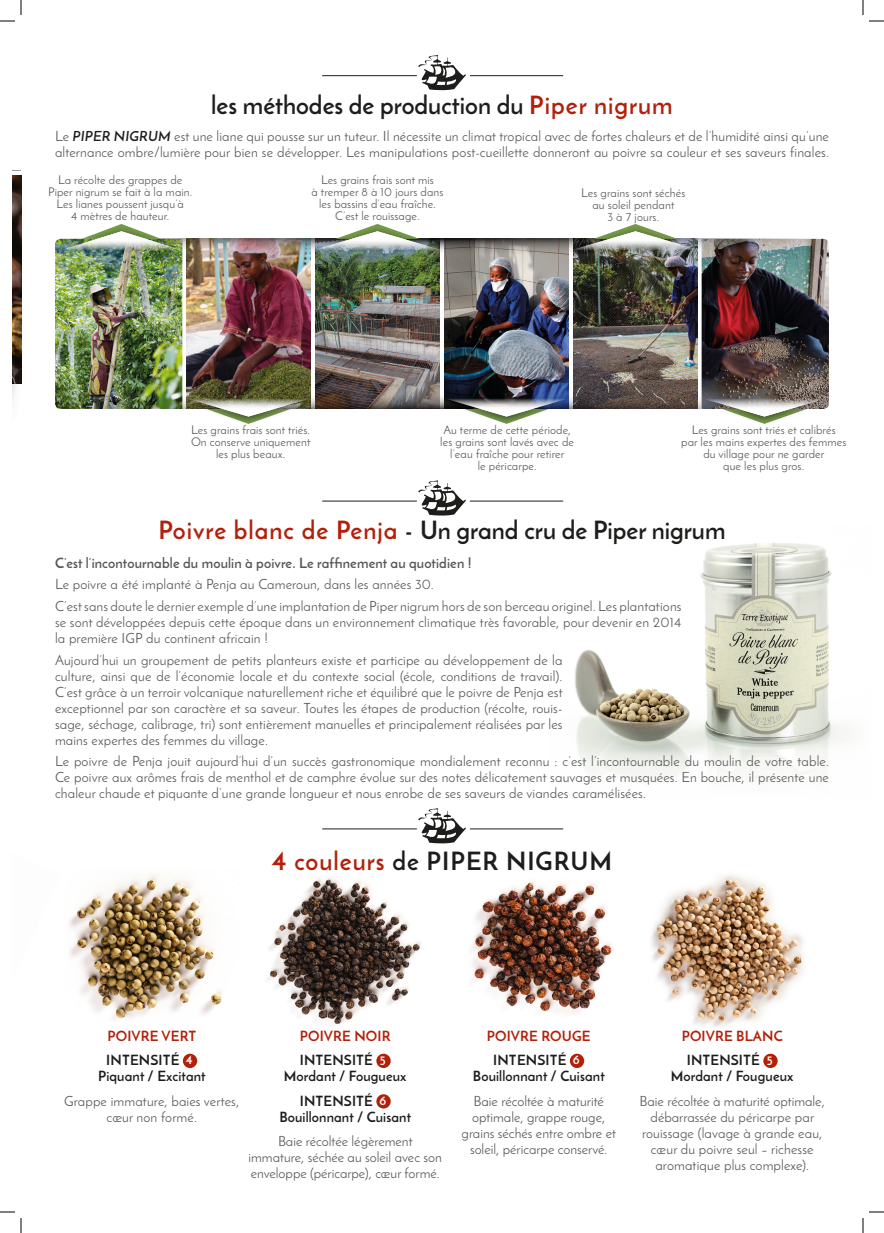
<style>
.page{position:relative;width:884px;height:1233px;background:#fff}
.page>*{position:absolute;margin:0;border:0;box-sizing:border-box;transform-origin:0 0}
.t1{font:700 25px "Josefin Sans";color:#1d1d1b}
.t2{font:700 25px "Josefin Sans";letter-spacing:.04em;color:#1d1d1b}
.t3{font:14px/16px "Josefin Sans";letter-spacing:.01em;color:#575756;text-align:center}
.t4{font:700 14px/24.5px "Josefin Sans";letter-spacing:.01em;color:#1d1d1b;text-align:center}
.t5{font:700 14px/24.5px "Josefin Sans";letter-spacing:.01em;color:#b2200a}
.t6{font:700 14px "Josefin Sans";letter-spacing:.01em;color:#575756}
.t7{font:12px/12px "Josefin Sans";letter-spacing:.01em;color:#575756;text-align:center}
.s1{color:#b2200a}
.s2{font-weight:600;font-style:italic;color:#1d1d1b}
.s3{font-size:28px;color:#b2200a}
.s4{color:#1d1d1b}
.s5{font-size:13px;color:#fff}
</style>
<div class="page">
<img style="left:12px;top:175px;width:9px;height:224px">
<img style="left:471px;top:881px;width:141px;height:133px">
<img style="left:651px;top:875px;width:152px;height:152px">
<img style="left:267px;top:878px;width:154px;height:146px">
<img style="left:69px;top:875px;width:154px;height:145px">
<svg style="left:418px;top:808px;width:48px;height:35px"></svg>
<hr style="left:470px;top:828px;width:93px;height:1px;background:#1d1d1b">
<hr style="left:322px;top:828px;width:95px;height:1px;background:#1d1d1b">
<div style="left:183px;top:1053px;width:14px;height:15px;background:#b2200a;border-radius:50%"></div>
<div style="left:376px;top:1053px;width:15px;height:15px;background:#b2200a;border-radius:50%"></div>
<div style="left:376px;top:1094px;width:15px;height:14px;background:#b2200a;border-radius:50%"></div>
<div style="left:570px;top:1053px;width:14px;height:15px;background:#b2200a;border-radius:50%"></div>
<div style="left:763px;top:1053px;width:15px;height:15px;background:#b2200a;border-radius:50%"></div>
<svg style="left:418px;top:55px;width:48px;height:35px"></svg>
<hr style="left:470px;top:75px;width:93px;height:1px;background:#1d1d1b">
<hr style="left:322px;top:75px;width:95px;height:1px;background:#1d1d1b">
<svg style="left:418px;top:480px;width:48px;height:35px"></svg>
<hr style="left:470px;top:501px;width:93px;height:1px;background:#1d1d1b">
<hr style="left:322px;top:501px;width:95px;height:1px;background:#1d1d1b">
<img style="left:315px;top:255px;width:125px;height:137px">
<img style="left:55px;top:255px;width:127px;height:137px">
<img style="left:186px;top:255px;width:125px;height:137px">
<img style="left:444px;top:255px;width:125px;height:137px">
<img style="left:573px;top:255px;width:125px;height:137px">
<img style="left:702px;top:255px;width:127px;height:137px">
<img style="left:55px;top:392px;width:774px;height:17px">
<img style="left:55px;top:239px;width:774px;height:16px">
<div style="left:188px;top:395px;width:121px;height:30px;background:#1d1d1b;opacity:.75"></div>
<svg style="left:184px;top:397px;width:129px;height:27px"></svg>
<div style="left:446px;top:395px;width:121px;height:30px;background:#1d1d1b;opacity:.75"></div>
<svg style="left:442px;top:397px;width:129px;height:27px"></svg>
<div style="left:704px;top:395px;width:121px;height:30px;background:#1d1d1b;opacity:.75"></div>
<svg style="left:700px;top:397px;width:129px;height:27px"></svg>
<div style="left:63px;top:226px;width:117px;height:30px;background:#1d1d1b;opacity:.75"></div>
<img style="left:61px;top:224px;width:121px;height:26px">
<div style="left:316px;top:226px;width:123px;height:30px;background:#1d1d1b;opacity:.75"></div>
<svg style="left:313px;top:224px;width:129px;height:26px"></svg>
<div style="left:574px;top:226px;width:123px;height:30px;background:#1d1d1b;opacity:.75"></div>
<svg style="left:571px;top:224px;width:129px;height:26px"></svg>
<img style="left:575px;top:543px;width:271px;height:238px">
<svg style="left:0;top:1211px;width:15px;height:1px"></svg>
<svg style="left:869px;top:1211px;width:15px;height:1px"></svg>
<svg style="left:0;top:0;width:22px;height:22px"></svg>
<svg style="left:20px;top:1218px;width:2px;height:15px"></svg>
<svg style="left:862px;top:0;width:22px;height:22px"></svg>
<svg style="left:862px;top:1218px;width:2px;height:15px"></svg>
<h1 class="t1" style="left:211px;top:90px;width:463px">les méthodes de production du <span class="s1">Piper nigrum</span></h1>
<p class="t3" style="left:55px;top:128px;width:775px;line-height:15.5px;text-align:left">Le <span class="s2">PIPER NIGRUM</span> est une liane qui pousse sur un tuteur. Il nécessite un climat tropical avec de fortes chaleurs et de l’humidité ainsi qu’une alternance ombre/lumière pour bien se développer. Les manipulations post-cueillette donneront au poivre sa couleur et ses saveurs finales.</p>
<p class="t7" style="left:48px;top:174px;width:146px">La récolte des grappes de<br>Piper nigrum se fait à la main.<br>Les lianes poussent jusqu’à<br>4 mètres de hauteur.</p>
<p class="t7" style="left:311px;top:174px;width:133px">Les grains frais sont mis<br>à tremper 8 à 10 jours dans les bassins d’eau fraîche.<br>C’est le rouissage.</p>
<p class="t7" style="left:581px;top:187px;width:106px">Les grains sont séchés au soleil pendant<br>3 à 7 jours.</p>
<p class="t7" style="left:191px;top:424px;width:121px">Les grains frais sont triés.<br>On conserve uniquement les plus beaux.</p>
<p class="t7" style="left:440px;top:424px;width:135px">Au terme de cette période, les grains sont lavés avec de l’eau fraîche pour retirer<br>le péricarpe.</p>
<p class="t7" style="left:681px;top:424px;width:167px">Les grains sont triés et calibrés<br>par les mains expertes des femmes du village pour ne garder<br>que les plus gros.</p>
<h1 class="t1" style="left:158px;top:515px;width:568px"><span class="s1">Poivre blanc de Penja</span> - Un grand cru de Piper nigrum</h1>
<p class="t6" style="left:55px;top:554px;width:418px">C’est l’incontournable du moulin à poivre. Le raffinement au quotidien !</p>
<p class="t3" style="left:55px;top:573px;width:628px;line-height:21.7px;text-align:left">Le poivre a été implanté à Penja au Cameroun, dans les années 30.<br>C’est sans doute le dernier exemple d’une implantation de Piper nigrum hors de son berceau originel. Les plantations</p>
<p class="t3" style="left:55px;top:614px;width:628px;text-align:left">se sont développées depuis cette époque dans un environnement climatique très favorable, pour devenir en 2014 la première IGP du continent africain !</p>
<p class="t3" style="left:55px;top:651px;width:509px;text-align:justify">Aujourd’hui un groupement de petits planteurs existe et participe au développement de la culture, ainsi que de l’économie locale et du contexte social (école, conditions de travail).<br>C’est grâce à un terroir volcanique naturellement riche et équilibré que le poivre de Penja est exceptionnel par son caractère et sa saveur. Toutes les étapes de production (récolte, rouis&shy;sage, séchage, calibrage, tri) sont entièrement manuelles et principalement réalisées par les mains expertes des femmes du village.</p>
<p class="t3" style="left:55px;top:753px;width:775px;text-align:justify">Le poivre de Penja jouit aujourd’hui d’un succès gastronomique mondialement reconnu : c’est l’incontournable du moulin de votre table.<br>Ce poivre aux arômes frais de menthol et de camphre évolue sur des notes délicatement sauvages et musquées. En bouche, il présente une chaleur chaude et piquante d’une grande longueur et nous enrobe de ses saveurs de viandes caramélisées.</p>
<h1 class="t2" style="left:272px;top:845px;width:342px"><span class="s3">4</span> <span class="s1">couleurs</span> de PIPER NIGRUM</h1>
<p class="t5" style="left:106px;top:1023px;width:92px">POIVRE VERT<br><span class="s4">INTENSITÉ</span> <span class="s5">4</span></p>
<p class="t4" style="left:98px;top:1064px;width:109px">Piquant / Excitant</p>
<p class="t3" style="left:64px;top:1092px;width:176px">Grappe immature, baies vertes, cœur non formé.</p>
<p class="t5" style="left:300px;top:1023px;width:92px">POIVRE NOIR<br><span class="s4">INTENSITÉ</span> <span class="s5">5</span></p>
<p class="t4" style="left:284px;top:1064px;width:124px">Mordant / Fougueux<br>INTENSITÉ <span class="s5">6</span></p>
<p class="t4" style="left:279px;top:1104px;width:133px">Bouillonnant / Cuisant</p>
<p class="t3" style="left:248px;top:1133px;width:195px">Baie récoltée légèrement immature, séchée au soleil avec son enveloppe (péricarpe), cœur formé.</p>
<p class="t5" style="left:487px;top:1023px;width:105px;text-align:center">POIVRE ROUGE<br><span class="s4">INTENSITÉ</span> <span class="s5">6</span></p>
<p class="t4" style="left:473px;top:1064px;width:133px">Bouillonnant / Cuisant</p>
<p class="t3" style="left:462px;top:1092px;width:156px">Baie récoltée à maturité optimale, grappe rouge, grains séchés entre ombre et soleil, péricarpe conservé.</p>
<p class="t5" style="left:682px;top:1023px;width:102px;text-align:center">POIVRE BLANC<br><span class="s4">INTENSITÉ</span> <span class="s5">5</span></p>
<p class="t4" style="left:671px;top:1064px;width:124px">Mordant / Fougueux</p>
<p class="t3" style="left:639px;top:1092px;width:187px">Baie récoltée à maturité optimale, débarrassée du péricarpe par rouissage (lavage à grande eau, cœur du poivre seul – richesse aromatique plus complexe).</p>
</div>
